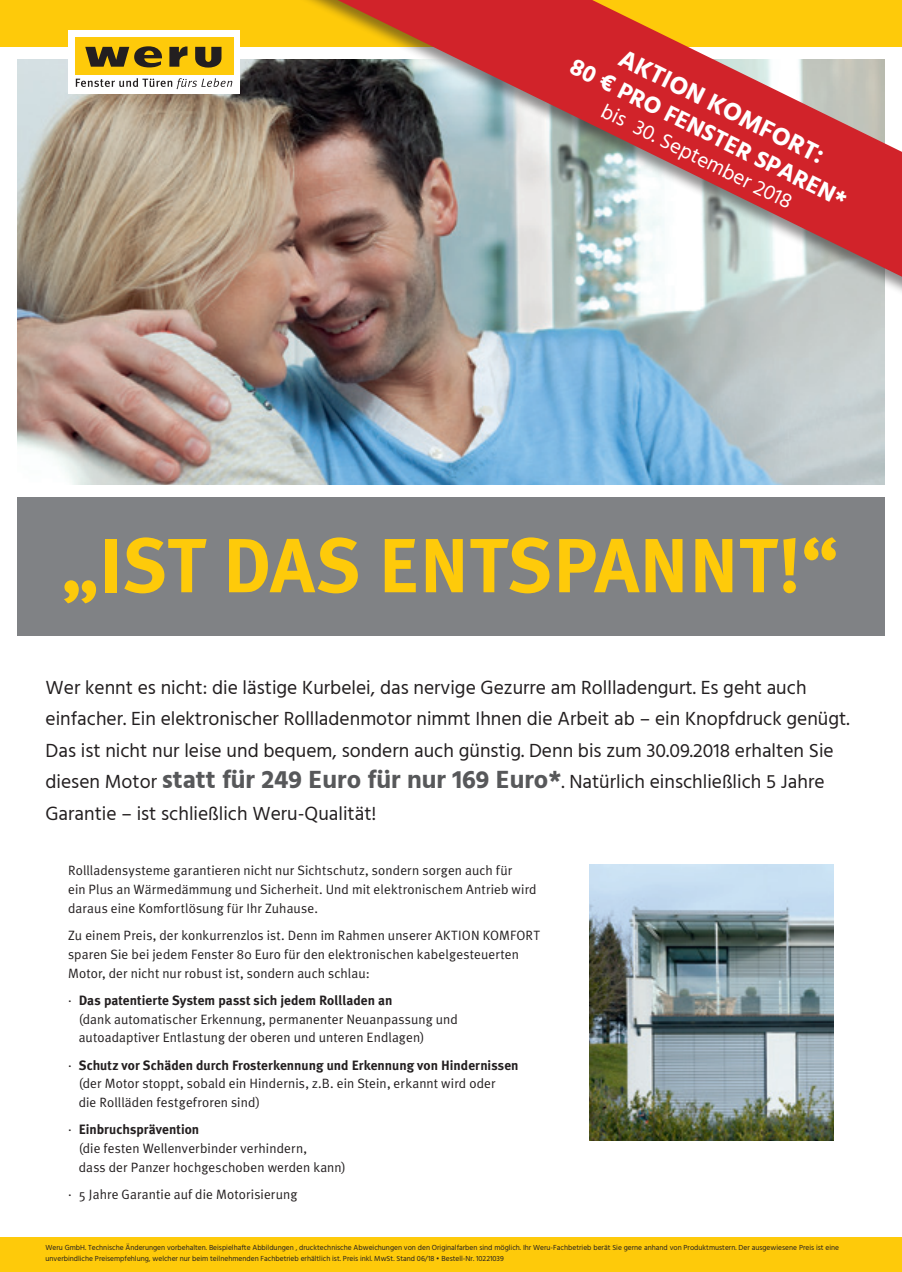
<style>
.page{position:relative;width:902px;height:1272px;background:#fff}
.page>*{position:absolute;margin:0;border:0;box-sizing:border-box;transform-origin:0 0}
.t1{font:700 76.5px "Meta Plus";color:#feca0a}
.t2{font:700 25.5px "Hind";color:#fff}
.t3{font:700 24px "Hind";color:#fff}
.t4{font:21px "Hind";color:#fff}
.t5{font:19.5px/31.5px "Hind";color:#231f20}
.t6{font:13.5px/18.8px "Meta Plus Normal";letter-spacing:.005em;color:#231f20}
.t7{font:7.5px/10.5px "Hind";color:#231f20}
.s1{font-weight:700;font-size:25.5px;color:#57585a}
.s2{font-family:"Meta Plus";font-weight:700}
</style>
<div class="page">
<img style="left:17px;top:60px;width:867px;height:425px">
<div style="left:0;top:1237px;width:901px;height:34px;background:#feca0a"></div>
<div style="left:17px;top:497px;width:867px;height:139px;background:#808285"></div>
<div style="left:0;top:0;width:901px;height:47px;background:#feca0a"></div>
<div style="left:68px;top:30px;width:172px;height:64px;background:#fff"></div>
<svg style="left:76px;top:78px;width:156px;height:11px"></svg>
<div style="left:75px;top:38px;width:158px;height:37px;background:#feca0a"></div>
<svg style="left:85px;top:46px;width:77px;height:21px"></svg>
<svg style="left:169px;top:46px;width:18px;height:21px"></svg>
<svg style="left:195px;top:47px;width:26px;height:21px"></svg>
<img style="left:589px;top:864px;width:244px;height:276px">
<div style="left:266px;top:0;width:635px;height:319px;background:#231f20;opacity:.5"></div>
<svg style="left:337px;top:0;width:564px;height:277px"></svg>
<p class="t2" style="left:627px;top:42px;width:227px;rotate:27deg">AKTION KOMFORT:</p>
<p class="t3" style="left:579px;top:51px;width:307px;rotate:27deg">80 € PRO FENSTER SPAREN*</p>
<p class="t4" style="left:609px;top:96px;width:212px;rotate:27deg">bis 30. September 2018</p>
<p class="t1" style="left:61px;top:521px;width:778px">„IST DAS ENTSPANNT!“</p>
<p class="t5" style="left:45px;top:672px;width:805px">Wer kennt es nicht: die lästige Kurbelei, das nervige Gezurre am Rollladengurt. Es geht auch einfacher. Ein elektronischer Rollladenmotor nimmt Ihnen die Arbeit ab – ein Knopfdruck genügt.<br>Das ist nicht nur leise und bequem, sondern auch günstig. Denn bis zum 30.09.2018 erhalten Sie diesen Motor <span class="s1">statt für 249 Euro für nur 169 Euro*</span>. Natürlich einschließlich 5 Jahre</p>
<p class="t5" style="left:45px;top:798px;width:332px">Garantie – ist schließlich Weru-Qualität!</p>
<p class="t6" style="left:68px;top:861px;width:470px">Rollladensysteme garantieren nicht nur Sichtschutz, sondern sorgen auch für<br>ein Plus an Wärmedämmung und Sicherheit. Und mit elektronischem Antrieb wird daraus eine Komfortlösung für Ihr Zuhause.</p>
<p class="t6" style="left:68px;top:925px;width:473px">Zu einem Preis, der konkurrenzlos ist. Denn im Rahmen unserer AKTION KOMFORT sparen Sie bei jedem Fenster 80 Euro für den elektronischen kabelgesteuerten<br>Motor, der nicht nur robust ist, sondern auch schlau:</p>
<p class="t6" style="left:79px;top:990px;width:380px;text-indent:-11px">· <span class="s2">Das patentierte System passt sich jedem Rollladen an<br></span>(dank automatischer Erkennung, permanenter Neuanpassung und autoadaptiver Entlastung der oberen und unteren Endlagen)</p>
<p class="t6" style="left:79px;top:1055px;width:441px;text-indent:-11px">· <span class="s2">Schutz vor Schäden durch Frosterkennung und Erkennung von Hindernissen </span>(der Motor stoppt, sobald ein Hindernis, z.B. ein Stein, erkannt wird oder<br>die Rollläden festgefroren sind)</p>
<p class="t6" style="left:79px;top:1120px;width:268px;text-indent:-11px">· <span class="s2">Einbruchsprävention<br></span>(die festen Wellenverbinder verhindern,<br>dass der Panzer hochgeschoben werden kann)</p>
<p class="t6" style="left:68px;top:1184px;width:231px">· 5 Jahre Garantie auf die Motorisierung</p>
<p class="t7" style="left:45px;top:1242px;width:795px">Weru GmbH. Technische Änderungen vorbehalten. Beispielhafte Abbildungen , drucktechnische Abweichungen von den Originalfarben sind möglich. Ihr Weru-Fachbetrieb berät Sie gerne anhand von Produktmustern. Der ausgewiesene Preis ist eine unverbindliche Preisempfehlung, welcher nur beim teilnehmenden Fachbetrieb erhältlich ist. Preis inkl. MwSt. Stand 06/18 • Bestell-Nr. 10221039</p>
</div>
